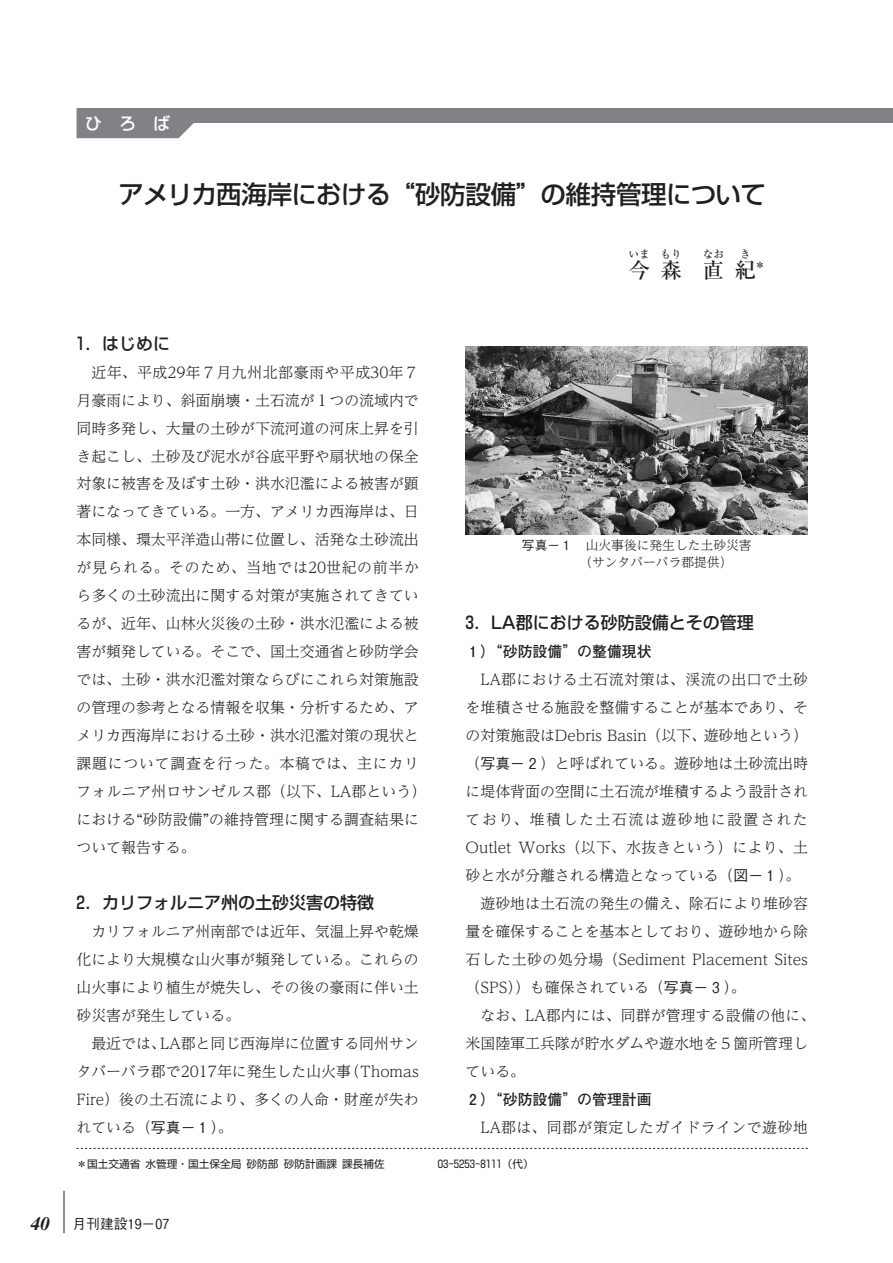
<style>
.page{position:relative;width:893px;height:1263px;background:#fff}
.page>*{position:absolute;margin:0;border:0;box-sizing:border-box;transform-origin:0 0}
.タイトル{font:25.5px "M Num Shin Go Medium";letter-spacing:-.025em;color:#231f20}
.名前{font:21.3px "M Num Ryumin Medium";color:#231f20}
.見出し{font:16.95px "M Num Shin Go Medium";color:#231f20}
.柱{font:16.95px "M Num Shin Go Medium";color:#fff}
.本文{font:300 14.85px/27.9px "UD Reimin Pr 6 N";color:#231f20;text-align:justify}
.小見出し_アキなし{font:14.85px "M Num Futo Go B101 Bold";color:#231f20}
.本文-2{font:300 14.85px "UD Reimin Pr 6 N";letter-spacing:.035em;color:#231f20}
.ノンブル{font:13.8px "M Num Gothic BBB Medium";color:#231f20}
.キャプション{font:300 12.75px "UD Reimin Pr 6 N";color:#231f20}
.脚注{font:10.65px "M Num Shin Go Regular";color:#231f20}
.名前-2{font:10.65px "M Num Ryumin Medium";color:#231f20}
.s1{font-family:"M Num Gothic BBB Medium";font-weight:400}
.s2{font-family:"Times";font-weight:700;font-style:italic;font-size:19.2px}
</style>
<div class="page">
<hr style="left:64px;top:1191px;width:1px;height:42px;background:#231f20">
<div style="left:77px;top:108px;width:816px;height:15px;background:#808285"></div>
<svg style="left:77px;top:1148px;width:731px;height:1px"></svg>
<div style="left:77px;top:123px;width:116px;height:15px;background:#808285"></div>
<img style="left:466px;top:347px;width:342px;height:187px">
<p class="柱" style="left:85px;top:109px;width:87px">ひ　ろ　ば</p>
<p class="タイトル" style="left:118px;top:174px;width:649px">アメリカ西海岸における“砂防設備”の維持管理について</p>
<p class="名前-2" style="left:660px;top:246px;width:23px">もり</p>
<p class="名前-2" style="left:628px;top:246px;width:23px">いま</p>
<p class="名前-2" style="left:740px;top:246px;width:12px">き</p>
<p class="名前-2" style="left:703px;top:246px;width:23px">なお</p>
<p class="名前" style="left:703px;top:253px;width:23px">直</p>
<p class="名前" style="left:660px;top:253px;width:23px">森</p>
<p class="名前" style="left:628px;top:253px;width:23px">今</p>
<p class="脚注" style="left:755px;top:256px;width:12px">＊</p>
<p class="名前" style="left:735px;top:253px;width:23px">紀</p>
<p class="見出し" style="left:77px;top:329px;width:95px">1．はじめに</p>
<p class="本文" style="left:77px;top:358px;width:351px;text-align:left;text-indent:15px">近年、平成29年７月九州北部豪雨や平成30年７月豪雨により、斜面崩壊・土石流が１つの流域内で同時多発し、大量の土砂が下流河道の河床上昇を引き起こし、土砂及び泥水が谷底平野や扇状地の保全対象に被害を及ぼす土砂・洪水氾濫による被害が顕著になってきている。一方、アメリカ西海岸は、日本同様、環太平洋造山帯に位置し、活発な土砂流出が見られる。そのため、当地では20世紀の前半から多くの土砂流出に関する対策が実施されてきているが、近年、山林火災後の土砂・洪水氾濫による被害が頻発している。そこで、国土交通省と砂防学会では、土砂・洪水氾濫対策ならびにこれら対策施設の管理の参考となる情報を収集・分析するため、アメリカ西海岸における土砂・洪水氾濫対策の現状と課題について調査を行った。本稿では、主にカリフォルニア州ロサンゼルス郡（以下、LA郡という）における“砂防設備”の維持管理に関する調査結果について報告する。</p>
<p class="キャプション" style="left:522px;top:534px;width:231px"><span class="s1">写真－１</span>　山火事後に発生した土砂災害</p>
<p class="キャプション" style="left:547px;top:551px;width:186px">　　　（サンタバーバラ郡提供）</p>
<p class="見出し" style="left:466px;top:609px;width:290px">3．LA郡における砂防設備とその管理</p>
<p class="小見出し_アキなし" style="left:466px;top:640px;width:188px">１）“砂防設備”の整備現状</p>
<p class="本文" style="left:466px;top:665px;width:344px;text-indent:15px">LA郡における土石流対策は、渓流の出口で土砂を堆積させる施設を整備することが基本であり、その対策施設はDebris Basin（以下、遊砂地という）（<span class="s1">写真－２</span>）と呼ばれている。遊砂地は土砂流出時に堤体背面の空間に土石流が堆積するよう設計されており、堆積した土石流は遊砂地に設置されたOutlet Works（以下、水抜きという）により、土砂と水が分離される構造となっている（<span class="s1">図－１</span>）。</p>
<p class="本文" style="left:466px;top:889px;width:344px;text-indent:15px">遊砂地は土石流の発生の備え、除石により堆砂容量を確保することを基本としており、遊砂地から除石した土砂の処分場（Sediment Placement Sites（SPS））も確保されている（<span class="s1">写真－３</span>）。</p>
<p class="本文" style="left:466px;top:1001px;width:351px;text-align:left;text-indent:15px">なお、LA郡内には、同群が管理する設備の他に、米国陸軍工兵隊が貯水ダムや遊水地を５箇所管理している。</p>
<p class="小見出し_アキなし" style="left:466px;top:1087px;width:188px">２）“砂防設備”の管理計画</p>
<p class="本文-2" style="left:480px;top:1115px;width:329px">LA郡は、同郡が策定したガイドラインで遊砂地</p>
<p class="見出し" style="left:77px;top:888px;width:299px">2．カリフォルニア州の土砂災害の特徴</p>
<p class="本文" style="left:77px;top:917px;width:344px;text-indent:15px">カリフォルニア州南部では近年、気温上昇や乾燥化により大規模な山火事が頻発している。これらの山火事により植生が焼失し、その後の豪雨に伴い土砂災害が発生している。</p>
<p class="本文" style="left:77px;top:1028px;width:344px;text-indent:15px">最近では、LA郡と同じ西海岸に位置する同州サンタバーバラ郡で2017年に発生した山火事（Thomas Fire）後の土石流により、多くの人命・財産が失われている（<span class="s1">写真－１</span>）。</p>
<p class="脚注" style="left:77px;top:1155px;width:459px">＊国土交通省 水管理・国土保全局 砂防部 砂防計画課 課長補佐　　　　　03-5253-8111（代）</p>
<p class="ノンブル" style="left:31px;top:1213px;width:140px"><span class="s2">40</span> 月刊建設19−07</p>
</div>
